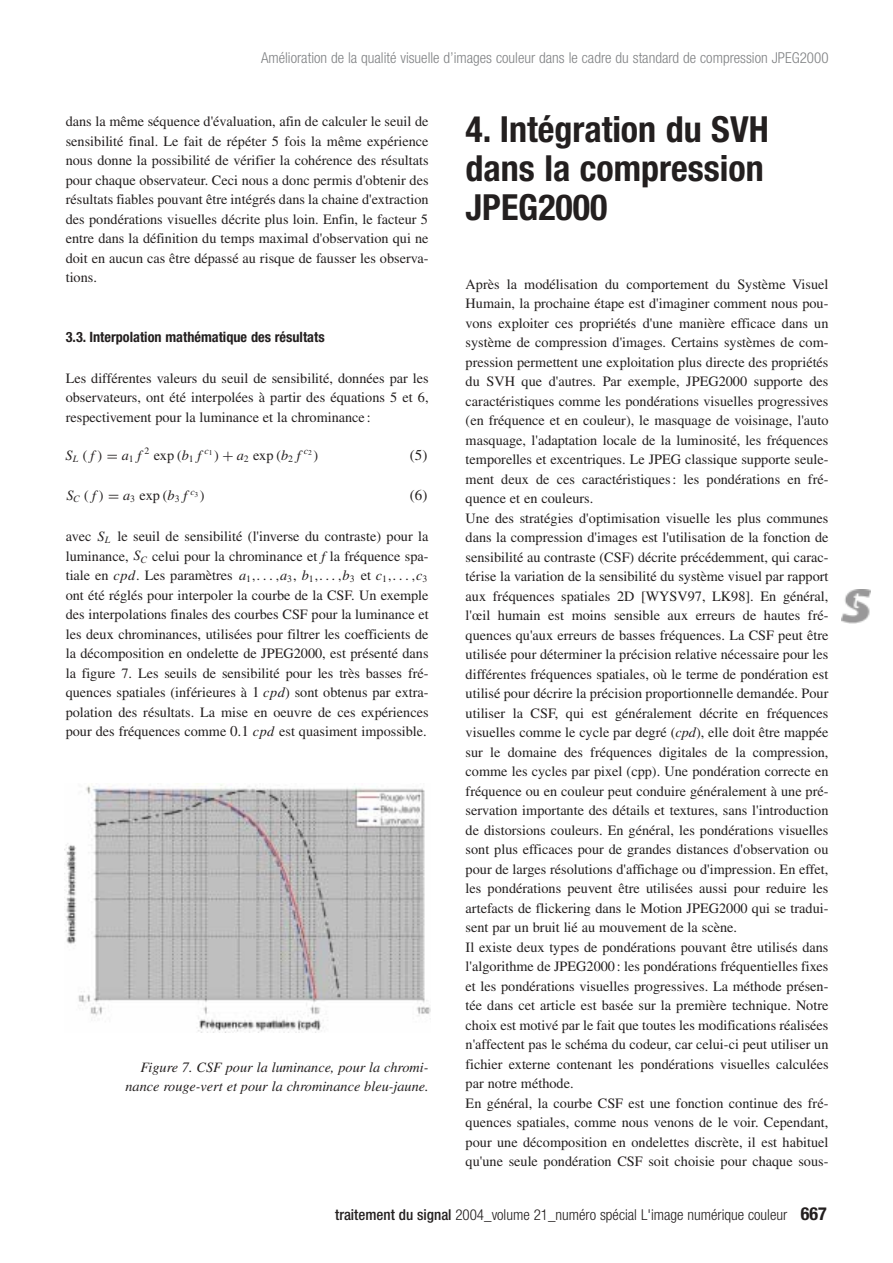
<style>
.page{position:relative;width:893px;height:1263px;background:#fff}
.page>*{position:absolute;margin:0;border:0;box-sizing:border-box;transform-origin:0 0}
.t1{font:700 condensed 36px/39px "Helvetica Neue";color:#231f1f}
.t2{font:300 condensed 15px "Helvetica Neue";color:#808284}
.t3{font:300 condensed 15px "Helvetica Neue";color:#231f1f}
.t4{font:15px "Times";color:#231f1f}
.t5{font:14.25px/19.5px "Times";color:#231f1f;text-align:justify}
.t6{font:italic 14.25px/19.5px "Times";color:#231f1f;text-align:right}
.t7{font:700 condensed 14.25px "Helvetica Neue";color:#231f1f}
.s1{font-style:italic}
.s2{font-weight:500}
.s3{font-weight:700;font-size:18px}
.s4{font-family:"RMTMI";font-style:normal}
.s5{font-family:"MTSY";font-style:normal}
.s6{font-style:normal}
.s7{font-family:"RMTMI"}
.s8{font-size:15px}
</style>
<div class="page">
<img style="left:841px;top:589px;width:29px;height:35px">
<img style="left:64px;top:784px;width:366px;height:249px">
<p class="t2" style="left:261px;top:53px;width:569px">Amélioration de la qualité visuelle d’images couleur dans le cadre du standard de compression JPEG2000</p>
<h1 class="t1" style="left:465px;top:113px;width:304px">4. Intégration du SVH dans la compression<br>JPEG2000</h1>
<p class="t5" style="left:66px;top:113px;width:364px">dans la même séquence d'évaluation, afin de calculer le seuil de sensibilité final. Le fait de répéter 5 fois la même expérience nous donne la possibilité de vérifier la cohérence des résultats pour chaque observateur. Ceci nous a donc permis d'obtenir des résultats fiables pouvant être intégrés dans la chaine d'extraction des pondérations visuelles décrite plus loin. Enfin, le facteur 5 entre dans la définition du temps maximal d'observation qui ne doit en aucun cas être dépassé au risque de fausser les observa&shy;tions.</p>
<p class="t5" style="left:465px;top:276px;width:364px;text-align:left">Après la modélisation du comportement du Système Visuel Humain, la prochaine étape est d'imaginer comment nous pou&shy;vons exploiter ces propriétés d'une manière efficace dans un système de compression d'images. Certains systèmes de com&shy;pression permettent une exploitation plus directe des propriétés du SVH que d'autres. Par exemple, JPEG2000 supporte des caractéristiques comme les pondérations visuelles progressives (en fréquence et en couleur), le masquage de voisinage, l'auto masquage, l'adaptation locale de la luminosité, les fréquences temporelles et excentriques. Le JPEG classique supporte seule&shy;ment deux de ces caractéristiques : les pondérations en fré&shy;quence et en couleurs.<br>Une des stratégies d'optimisation visuelle les plus communes dans la compression d'images est l'utilisation de la fonction de sensibilité au contraste (CSF) décrite précédemment, qui carac&shy;térise la variation de la sensibilité du système visuel par rapport aux fréquences spatiales 2D [WYSV97, LK98]. En général, l'œil humain est moins sensible aux erreurs de hautes fré&shy;quences qu'aux erreurs de basses fréquences. La CSF peut être utilisée pour déterminer la précision relative nécessaire pour les différentes fréquences spatiales, où le terme de pondération est utilisé pour décrire la précision proportionnelle demandée. Pour utiliser la CSF, qui est généralement décrite en fréquences visuelles comme le cycle par degré (<span class="s1">cpd</span>), elle doit être mappée sur le domaine des fréquences digitales de la compression, comme les cycles par pixel (cpp). Une pondération correcte en fréquence ou en couleur peut conduire généralement à une pré&shy;servation importante des détails et textures, sans l'introduction de distorsions couleurs. En général, les pondérations visuelles sont plus efficaces pour de grandes distances d'observation ou pour de larges résolutions d'affichage ou d'impression. En effet, les pondérations peuvent être utilisées aussi pour reduire les artefacts de flickering dans le Motion JPEG2000 qui se tradui&shy;sent par un bruit lié au mouvement de la scène.<br>Il existe deux types de pondérations pouvant être utilisés dans l'algorithme de JPEG2000: les pondérations fréquentielles fixes et les pondérations visuelles progressives. La méthode présen&shy;tée dans cet article est basée sur la première technique. Notre choix est motivé par le fait que toutes les modifications réalisées n'affectent pas le schéma du codeur, car celui-ci peut utiliser un fichier externe contenant les pondérations visuelles calculées par notre méthode.<br>En général, la courbe CSF est une fonction continue des fré&shy;quences spatiales, comme nous venons de le voir. Cependant, pour une décomposition en ondelettes discrète, il est habituel qu'une seule pondération CSF soit choisie pour chaque sous-</p>
<p class="t3" style="left:335px;top:1209px;width:493px"><span class="s2">traitement du signal</span> 2004_volume 21_numéro spécial L'image numérique couleur <span class="s3">667</span></p>
<p class="t7" style="left:66px;top:332px;width:260px">3.3. Interpolation mathématique des résultats</p>
<p class="t5" style="left:66px;top:370px;width:364px">Les différentes valeurs du seuil de sensibilité, données par les observateurs, ont été interpolées à partir des équations 5 et 6, respectivement pour la luminance et la chrominance :</p>
<p class="t6" style="left:65px;top:446px;width:255px">S<sub>L</sub> <span class="s4">(</span>f<span class="s4">)</span><span class="s5">=</span>a<sub>1</sub> f<sup>2</sup> <span class="s6">exp</span><span class="s4">(</span>b<sub>1</sub> f<sup>c</sup><sup>1</sup><span class="s4">)</span><span class="s5">+</span>a<sub>2</sub> <span class="s6">exp</span><span class="s4">(</span>b<sub>2</sub> f<sup>c</sup><sup>2</sup><span class="s4">)</span></p>
<p class="t4" style="left:410px;top:449px;width:19px">(5)</p>
<p class="t6" style="left:66px;top:487px;width:140px">S<sub>C</sub> <span class="s4">(</span>f<span class="s4">)</span><span class="s5">=</span>a<sub>3</sub> <span class="s6">exp</span><span class="s4">(</span>b<sub>3</sub> f<sup>c</sup><sup>3</sup><span class="s4">)</span></p>
<p class="t4" style="left:410px;top:490px;width:19px">(6)</p>
<p class="t5" style="left:66px;top:528px;width:364px">avec <span class="s1">S</span><sub>L</sub> le seuil de sensibilité (l'inverse du contraste) pour la luminance, <span class="s1">S</span><sub>C</sub> celui pour la chrominance et <span class="s1">f</span> la fréquence spa&shy;tiale en <span class="s1">cpd</span>. Les paramètres <span class="s1">a</span><sub>1</sub><span class="s7">,. . . ,</span><span class="s1">a</span><sub>3</sub> , <span class="s1">b</span><sub>1</sub><span class="s7">,. . . ,</span><span class="s1">b</span><sub>3</sub> et <span class="s1">c</span><sub>1</sub><span class="s7">,. . . ,</span><span class="s1">c</span><sub>3 </sub>ont été réglés pour interpoler la courbe de la CSF. Un exemple des interpolations finales des courbes CSF pour la luminance et les deux chrominances, utilisées pour filtrer les coefficients de la décomposition en ondelette de JPEG2000, est présenté dans la figure 7. Les seuils de sensibilité pour les très basses fré&shy;quences spatiales (inférieures à <span class="s8">1</span> <span class="s1">cpd</span>) sont obtenus par extra&shy;polation des résultats. La mise en oeuvre de ces expériences pour des fréquences comme <span class="s8">0</span><span class="s7">.</span><span class="s8">1</span> <span class="s1">cpd</span> est quasiment impossible.</p>
<p class="t6" style="left:125px;top:1059px;width:304px">Figure 7. CSF pour la luminance, pour la chromi&shy;nance rouge-vert et pour la chrominance bleu-jaune.</p>
</div>
